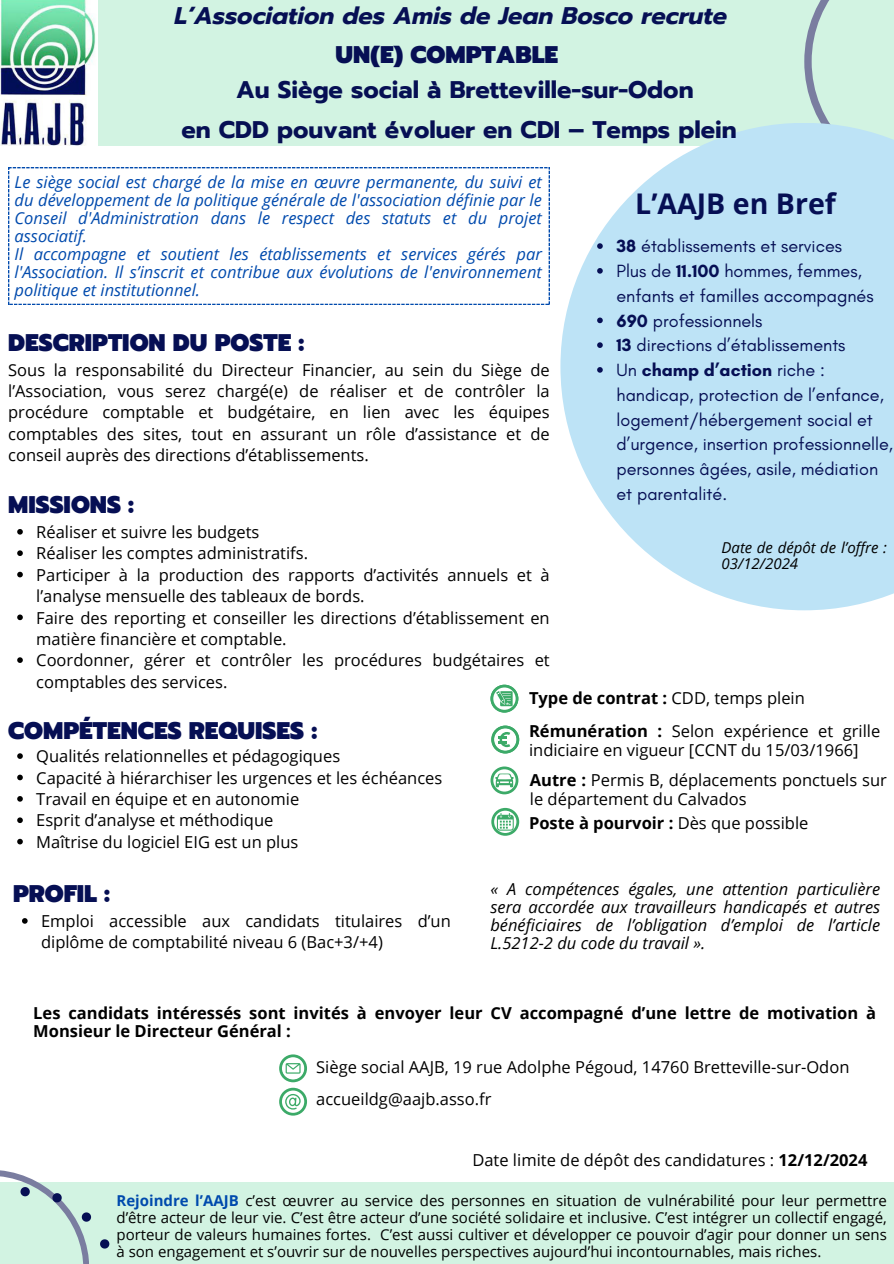
<style>
.page{position:relative;width:894px;height:1264px;background:#fff}
.page>*{position:absolute;margin:0;border:0;box-sizing:border-box;transform-origin:0 0}
.t1{font:700 28.5px "Open Sans";color:#060f54}
.t2{font:900 24px "Prompt";color:#060f54}
.t3{font:700 24px "Prompt";color:#060f54}
.t4{font:italic 700 24px "Prompt";color:#060f54}
.t5{font:18px/24.8px "Glacial Indifference";color:#060f54}
.t6{font:16.5px/21.3px "Open Sans";color:#000}
.t7{font:italic 16.5px/18px "Open Sans";color:#004aad}
.t8{font:700 16.5px/18px "Open Sans";color:#000}
.t9{font:italic 16.5px/18px "Open Sans";color:#000;text-align:justify}
.t10{font:15px/16.8px "Open Sans";color:#000;text-align:justify}
.t11{font:italic 15px/15.8px "Open Sans";color:#000}
.s1{font-weight:700}
.s2{font-weight:400}
.s3{font-weight:700;color:#004aad}
</style>
<div class="page">
<div style="left:0;top:0;width:893px;height:145px;background:#d2f3e2"></div>
<div style="left:0;top:1182px;width:893px;height:81px;background:#d2f3e2"></div>
<svg style="left:804px;top:0;width:26px;height:123px"></svg>
<svg style="left:0;top:1170px;width:44px;height:16px"></svg>
<svg style="left:20px;top:1186px;width:90px;height:77px"></svg>
<img style="left:0;top:0;width:98px;height:146px">
<svg style="left:8px;top:167px;width:541px;height:137px"></svg>
<svg style="left:17px;top:753px;width:6px;height:6px"></svg>
<svg style="left:17px;top:774px;width:6px;height:6px"></svg>
<svg style="left:17px;top:796px;width:6px;height:5px"></svg>
<svg style="left:17px;top:817px;width:6px;height:6px"></svg>
<svg style="left:17px;top:838px;width:6px;height:6px"></svg>
<svg style="left:279px;top:1054px;width:28px;height:61px"></svg>
<svg style="left:560px;top:123px;width:333px;height:487px;fill:#bde3f6"></svg>
<svg style="left:597px;top:243px;width:5px;height:6px"></svg>
<svg style="left:597px;top:268px;width:5px;height:6px"></svg>
<svg style="left:597px;top:317px;width:5px;height:6px"></svg>
<svg style="left:597px;top:342px;width:5px;height:6px"></svg>
<svg style="left:597px;top:367px;width:5px;height:6px"></svg>
<svg style="left:17px;top:529px;width:6px;height:5px"></svg>
<svg style="left:17px;top:550px;width:6px;height:6px"></svg>
<svg style="left:17px;top:571px;width:6px;height:6px"></svg>
<svg style="left:17px;top:614px;width:6px;height:6px"></svg>
<svg style="left:17px;top:657px;width:6px;height:6px"></svg>
<svg style="left:490px;top:684px;width:28px;height:28px"></svg>
<svg style="left:491px;top:725px;width:28px;height:28px"></svg>
<svg style="left:490px;top:766px;width:28px;height:28px"></svg>
<svg style="left:491px;top:808px;width:28px;height:27px"></svg>
<svg style="left:22px;top:918px;width:6px;height:5px"></svg>
<h3 class="t4" style="left:174px;top:-2px;width:554px">L’Association des Amis de Jean Bosco recrute</h3>
<p class="t2" style="left:335px;top:37px;width:224px">UN(E) COMPTABLE</p>
<p class="t3" style="left:236px;top:72px;width:459px">Au Siège social à Bretteville-sur-Odon</p>
<p class="t3" style="left:181px;top:112px;width:556px">en CDD pouvant évoluer en CDI – Temps plein</p>
<h2 class="t7" style="left:15px;top:173px;width:528px">Le siège social est chargé de la mise en œuvre permanente, du suivi et du développement de la politique générale de l'association définie par le Conseil d'Administration dans le respect des statuts et du projet associatif.<br>Il accompagne et soutient les établissements et services gérés par l'Association. Il s’inscrit et contribue aux évolutions de l'environnement politique et institutionnel.</h2>
<h3 class="t1" style="left:635px;top:184px;width:202px">L’AAJB en Bref</h3>
<h1 class="t5" style="left:616px;top:233px;width:227px"><span class="s1">38</span> établissements et services</h1>
<p class="t5" style="left:616px;top:258px;width:259px">Plus de <span class="s1">11.100</span> hommes, femmes, enfants et familles accompagnés</p>
<p class="t5" style="left:616px;top:308px;width:147px"><span class="s1">690</span> professionnels</p>
<p class="t5" style="left:616px;top:332px;width:230px"><span class="s1">13</span> directions d’établissements</p>
<p class="t5" style="left:616px;top:357px;width:278px">Un <span class="s1">champ d’action</span> riche : handicap, protection de l’enfance, logement/hébergement social et d’urgence, insertion professionnelle, personnes âgées, asile, médiation et parentalité.</p>
<h2 class="t2" style="left:8px;top:325px;width:297px">DESCRIPTION DU POSTE :</h2>
<p class="t6" style="left:8px;top:358px;width:543px;text-align:justify">Sous la responsabilité du Directeur Financier, au sein du Siège de l’Association, vous serez chargé(e) de réaliser et de contrôler la procédure comptable et budgétaire, en lien avec les équipes comptables des sites, tout en assurant un rôle d’assistance et de conseil auprès des directions d’établissements.</p>
<h2 class="t2" style="left:8px;top:487px;width:127px">MISSIONS :</h2>
<p class="t6" style="left:36px;top:521px;width:515px">Réaliser et suivre les budgets<br>Réaliser les comptes administratifs.<br>Participer à la production des rapports d’activités annuels et à l’analyse mensuelle des tableaux de bords.<br>Faire des reporting et conseiller les directions d’établissement en matière financière et comptable.<br>Coordonner, gérer et contrôler les procédures budgétaires et comptables des services.</p>
<h5 class="t11" style="left:721px;top:539px;width:167px">Date de dépôt de l’offre :<br>03/12/2024</h5>
<p class="t8" style="left:529px;top:688px;width:277px">Type de contrat : <span class="s2">CDD, temps plein</span></p>
<p class="t6" style="left:529px;top:721px;width:352px;line-height:19.2px"><span class="s1">Rémunération :</span> Selon expérience et grille indiciaire en vigueur [CCNT du 15/03/1966]</p>
<h5 class="t6" style="left:529px;top:769px;width:358px;line-height:19.2px"><span class="s1">Autre :</span> Permis B, déplacements ponctuels sur le département du Calvados</h5>
<p class="t8" style="left:529px;top:813px;width:281px">Poste à pourvoir : <span class="s2">Dès que possible</span></p>
<h2 class="t2" style="left:8px;top:712px;width:310px">COMPÉTENCES REQUISES :</h2>
<p class="t6" style="left:36px;top:745px;width:407px">Qualités relationnelles et pédagogiques<br>Capacité à hiérarchiser les urgences et les échéances Travail en équipe et en autonomie<br>Esprit d’analyse et méthodique<br>Maîtrise du logiciel EIG est un plus</p>
<h2 class="t2" style="left:13px;top:876px;width:98px">PROFIL :</h2>
<p class="t6" style="left:41px;top:910px;width:411px">Emploi accessible aux candidats titulaires d’un diplôme de comptabilité niveau 6 (Bac+3/+4)</p>
<h5 class="t9" style="left:490px;top:879px;width:391px">« A compétences égales, une attention particulière sera accordée aux travailleurs handicapés et autres bénéficiaires de l’obligation d’emploi de l’article L.5212-2 du code du travail ».</h5>
<p class="t8" style="left:33px;top:1003px;width:844px">Les candidats intéressés sont invités à envoyer leur CV accompagné d’une lettre de motivation à<br>Monsieur le Directeur Général :</p>
<p class="t6" style="left:316px;top:1055px;width:534px">Siège social AAJB, 19 rue Adolphe Pégoud, 14760 Bretteville-sur-Odon</p>
<h3 class="t6" style="left:316px;top:1088px;width:177px">accueildg@aajb.asso.fr</h3>
<p class="t6" style="left:472px;top:1148px;width:396px">Date limite de dépôt des candidatures : <span class="s1">12/12/2024</span></p>
<p class="t10" style="left:116px;top:1191px;width:771px"><span class="s3">Rejoindre l’AAJB</span> c’est œuvrer au service des personnes en situation de vulnérabilité pour leur permettre d’être acteur de leur vie. C’est être acteur d’une société solidaire et inclusive. C’est intégrer un collectif engagé, porteur de valeurs humaines fortes. C’est aussi cultiver et développer ce pouvoir d’agir pour donner un sens à son engagement et s’ouvrir sur de nouvelles perspectives aujourd’hui incontournables, mais riches.</p>
</div>
